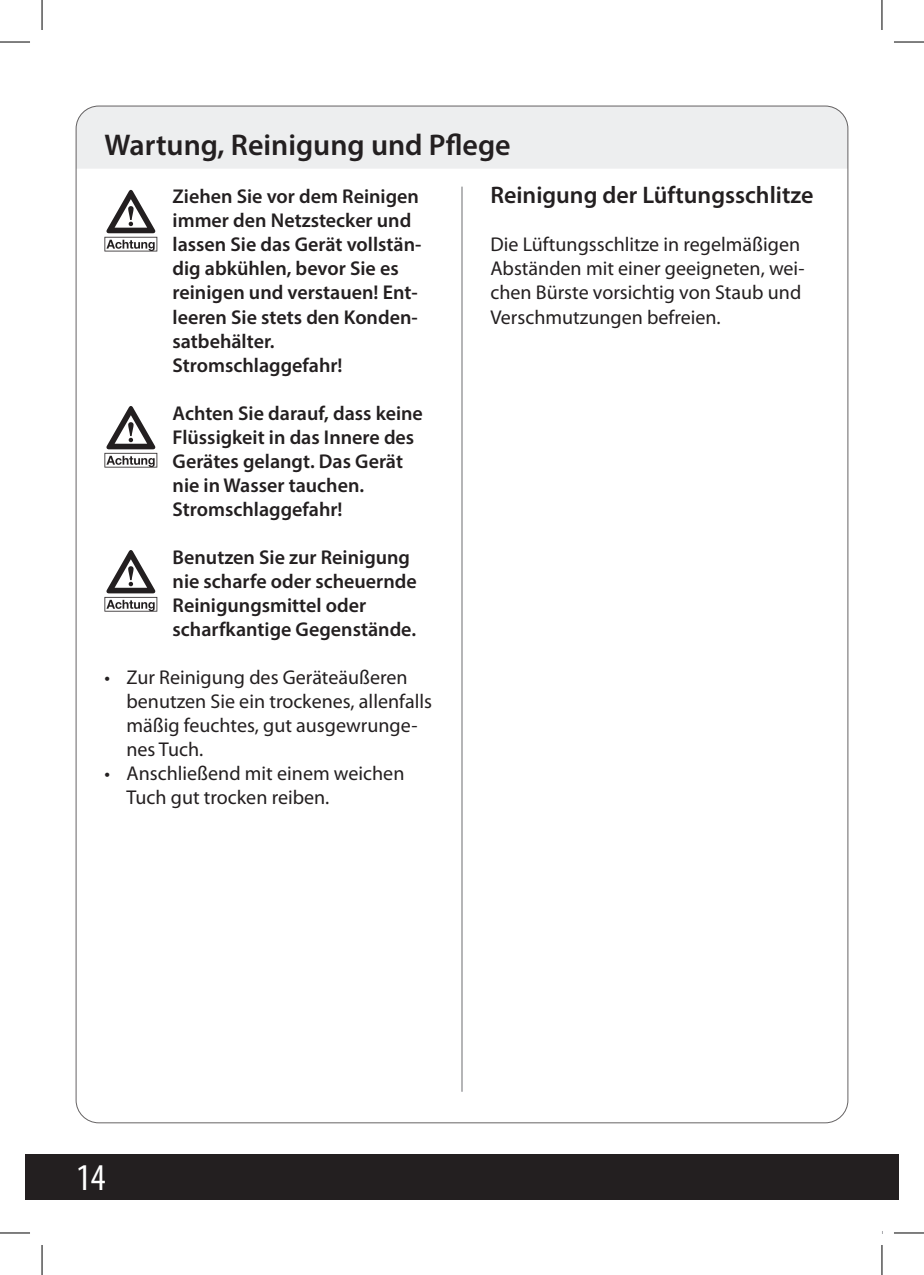
<style>
.page{position:relative;width:924px;height:1275px;background:#fff}
.page>*{position:absolute;margin:0;border:0;box-sizing:border-box;transform-origin:0 0}
.t1{font:condensed 38px "Myriad Pro";color:#fff}
.t2{font:600 30px "Myriad Pro";color:#231f20}
.t3{font:600 24px "Myriad Pro";color:#231f20}
.t4{font:600 20px/24px "Myriad Pro";color:#231f20}
.t5{font:20px/24px "Myriad Pro";color:#231f20}
</style>
<div class="page">
<div style="left:76px;top:107px;width:771px;height:62px;background:#edeeef"></div>
<hr style="left:461px;top:187px;width:1px;height:904px;background:#6c6d70">
<div style="left:25px;top:1154px;width:873px;height:45px;background:#231f20"></div>
<svg style="left:104px;top:190px;width:53px;height:61px"></svg>
<svg style="left:104px;top:406px;width:53px;height:61px"></svg>
<svg style="left:104px;top:550px;width:53px;height:61px"></svg>
<hr style="left:0;top:42px;width:30px;height:1px;background:#000">
<hr style="left:893px;top:42px;width:30px;height:1px;background:#000">
<hr style="left:0;top:1232px;width:30px;height:1px;background:#000">
<hr style="left:893px;top:1232px;width:30px;height:1px;background:#000">
<hr style="left:42px;top:0;width:1px;height:30px;background:#000">
<hr style="left:42px;top:1245px;width:1px;height:30px;background:#000">
<hr style="left:881px;top:0;width:1px;height:30px;background:#000">
<hr style="left:881px;top:1245px;width:1px;height:30px;background:#000">
<h2 class="t2" style="left:104px;top:126px;width:407px">Wartung, Reinigung und Pflege</h2>
<p class="t4" style="left:172px;top:184px;width:250px">Ziehen Sie vor dem Reinigen immer den Netzstecker und lassen Sie das Gerät vollstän&shy;dig abkühlen, bevor Sie es reinigen und verstauen! Ent&shy;leeren Sie stets den Konden&shy;satbehälter.<br>Stromschlaggefahr!</p>
<p class="t4" style="left:172px;top:400px;width:252px">Achten Sie darauf, dass keine<br>Flüssigkeit in das Innere des<br>Gerätes gelangt. Das Gerät nie in Wasser tauchen.<br>Stromschlaggefahr!</p>
<p class="t4" style="left:172px;top:544px;width:245px">Benutzen Sie zur Reinigung nie scharfe oder scheuernde<br>Reinigungsmittel oder scharfkantige Gegenstände.</p>
<p class="t5" style="left:126px;top:665px;width:307px;text-indent:-22px">• Zur Reinigung des Geräteäußeren benutzen Sie ein trockenes, allenfalls mäßig feuchtes, gut ausgewrunge&shy;nes Tuch.</p>
<p class="t5" style="left:126px;top:761px;width:279px;text-indent:-22px">• Anschließend mit einem weichen<br>Tuch gut trocken reiben.</p>
<p class="t3" style="left:490px;top:180px;width:324px">Reinigung der Lüftungsschlitze</p>
<p class="t5" style="left:490px;top:233px;width:315px">Die Lüftungsschlitze in regelmäßigen Abständen mit einer geeigneten, wei&shy;chen Bürste vorsichtig von Staub und Verschmutzungen befreien.</p>
<h1 class="t1" style="left:76px;top:1154px;width:31px">14</h1>
</div>
